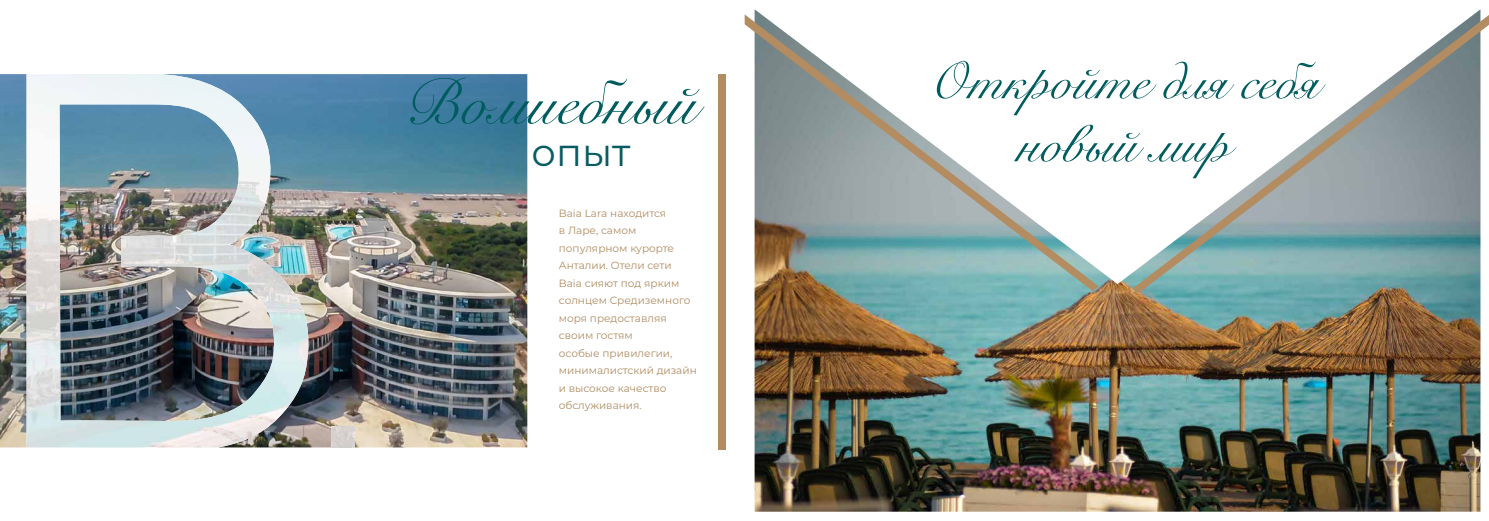
<style>
.page{position:relative;width:1489px;height:521px;background:#fff}
.page>*{position:absolute;margin:0;border:0;box-sizing:border-box;transform-origin:0 0}
.t1{font:63.88px "Snell Roundhand";color:#005c5f}
.t2{font:52.5px/63px "Snell Roundhand";color:#005c5f;text-align:center}
.t3{font:38.5px "Montserrat";color:#085c61}
.t4{font:10.5px/17.5px "Montserrat";color:#af8c62}
</style>
<div class="page">
<img style="left:0;top:74px;width:527px;height:373px">
<img style="left:27px;top:105px;width:191px;height:343px">
<img style="left:27px;top:74px;width:62px;height:373px">
<img style="left:88px;top:74px;width:154px;height:31px">
<img style="left:164px;top:105px;width:100px;height:31px">
<img style="left:214px;top:136px;width:63px;height:156px">
<img style="left:183px;top:222px;width:32px;height:48px">
<img style="left:121px;top:235px;width:62px;height:31px">
<img style="left:277px;top:273px;width:31px;height:146px">
<img style="left:246px;top:292px;width:31px;height:148px">
<img style="left:183px;top:401px;width:63px;height:46px">
<img style="left:88px;top:420px;width:95px;height:27px">
<img style="left:331px;top:426px;width:24px;height:21px">
<div style="left:718px;top:74px;width:7px;height:376px;background:#b38c61"></div>
<img style="left:754px;top:9px;width:726px;height:503px">
<svg style="left:744px;top:14px;width:354px;height:277px"></svg>
<svg style="left:1132px;top:9px;width:356px;height:284px"></svg>
<h1 class="t1" style="left:404px;top:52px;width:294px">Волшебный</h1>
<h3 class="t3" style="left:531px;top:126px;width:100px">опыт</h3>
<p class="t4" style="left:559px;top:204px;width:139px">Baia Lara находится<br>в Ларе, самом популярном курорте<br>Анталии. Отели сети<br>Baia сияют под ярким солнцем Средиземного моря предоставляя своим гостям<br>особые привилегии, минималистский дизайн и высокое качество обслуживания.</p>
<h2 class="t2" style="left:928px;top:49px;width:392px">Откройте для себя новый мир</h2>
</div>
